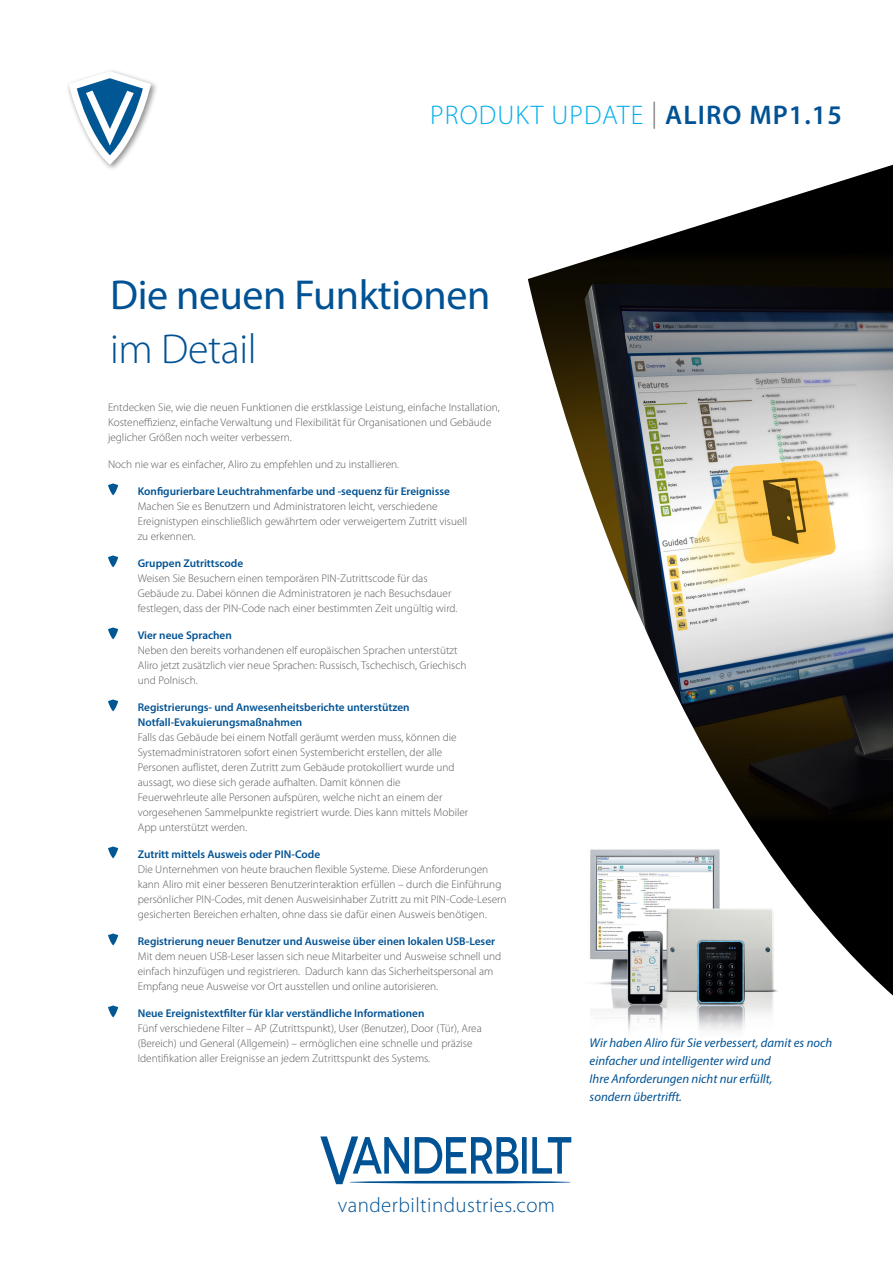
<style>
.page{position:relative;width:893px;height:1263px;background:#fff}
.page>*{position:absolute;margin:0;border:0;box-sizing:border-box;transform-origin:0 0}
.t1{font:42px/54px "Myriad Pro";letter-spacing:-.01em;color:#005294}
.t2{font:300 27px "Myriad Pro";letter-spacing:.04em;color:#00aeef}
.t3{font:300 21px "Myriad Pro";letter-spacing:.02em;color:#005294}
.t4{font:italic 12.75px/18px "Myriad Pro";color:#005294}
.t5{font:300 11.25px/15px "Myriad Pro";color:#57585a}
.s1{color:#6c6d70}
.s2{font-weight:600;color:#005294}
.s3{font-weight:300}
</style>
<div class="page">
<img style="left:591px;top:995px;width:182px;height:37px">
<img style="left:528px;top:165px;width:365px;height:830px">
<svg style="left:108px;top:483px;width:10px;height:12px"></svg>
<svg style="left:108px;top:555px;width:10px;height:12px"></svg>
<svg style="left:108px;top:627px;width:10px;height:12px"></svg>
<svg style="left:108px;top:699px;width:10px;height:12px"></svg>
<svg style="left:108px;top:846px;width:10px;height:12px"></svg>
<svg style="left:108px;top:933px;width:10px;height:12px"></svg>
<svg style="left:108px;top:1005px;width:10px;height:12px"></svg>
<div style="left:65px;top:68px;width:93px;height:104px;background:#231f20;opacity:.5"></div>
<svg style="left:69px;top:71px;width:82px;height:94px"></svg>
<svg style="left:320px;top:1136px;width:251px;height:48px"></svg>
<hr style="left:349px;top:1181px;width:222px;height:2px;background:#005294;border-radius:50%">
<p class="t2" style="left:430px;top:99px;width:413px">PRODUKT UPDATE <span class="s1">|</span> <span class="s2">ALIRO MP1.15</span></p>
<p class="t1" style="left:110px;top:267px;width:382px">Die neuen Funktionen <span class="s3">im Detail</span></p>
<p class="t5" style="left:108px;top:400px;width:393px">Entdecken Sie, wie die neuen Funktionen die erstklassige Leistung, einfache Installation,<br>Kosteneffizienz, einfache Verwaltung und Flexibilität für Organisationen und Gebäude jeglicher Größen noch weiter verbessern.</p>
<p class="t5" style="left:108px;top:457px;width:293px">Noch nie war es einfacher, Aliro zu empfehlen und zu installieren.</p>
<p class="t5" style="left:138px;top:484px;width:331px"><span class="s2">Konfigurierbare Leuchtrahmenfarbe und -sequenz für Ereignisse </span>Machen Sie es Benutzern und Administratoren leicht, verschiedene Ereignistypen einschließlich gewährtem oder verweigertem Zutritt visuell zu erkennen.</p>
<p class="t5" style="left:138px;top:556px;width:321px"><span class="s2">Gruppen Zutrittscode<br></span>Weisen Sie Besuchern einen temporären PIN-Zutrittscode für das Gebäude zu. Dabei können die Administratoren je nach Besuchsdauer festlegen, dass der PIN-Code nach einer bestimmten Zeit ungültig wird.</p>
<p class="t5" style="left:138px;top:628px;width:330px"><span class="s2">Vier neue Sprachen<br></span>Neben den bereits vorhandenen elf europäischen Sprachen unterstützt Aliro jetzt zusätzlich vier neue Sprachen: Russisch, Tschechisch, Griechisch und Polnisch.</p>
<p class="t5" style="left:138px;top:700px;width:332px"><span class="s2">Registrierungs- und Anwesenheitsberichte unterstützen Notfall-Evakuierungsmaßnahmen<br></span>Falls das Gebäude bei einem Notfall geräumt werden muss, können die Systemadministratoren sofort einen Systembericht erstellen, der alle Personen auflistet, deren Zutritt zum Gebäude protokolliert wurde und aussagt, wo diese sich gerade aufhalten. Damit können die Feuerwehrleute alle Personen aufspüren, welche nicht an einem der vorgesehenen Sammelpunkte registriert wurde. Dies kann mittels Mobiler App unterstützt werden.</p>
<p class="t5" style="left:138px;top:847px;width:370px"><span class="s2">Zutritt mittels Ausweis oder PIN-Code<br></span>Die Unternehmen von heute brauchen flexible Systeme. Diese Anforderungen kann Aliro mit einer besseren Benutzerinteraktion erfüllen – durch die Einführung persönlicher PIN-Codes, mit denen Ausweisinhaber Zutritt zu mit PIN-Code-Lesern gesicherten Bereichen erhalten, ohne dass sie dafür einen Ausweis benötigen.</p>
<p class="t5" style="left:138px;top:934px;width:365px"><span class="s2">Registrierung neuer Benutzer und Ausweise über einen lokalen USB-Leser </span>Mit dem neuen USB-Leser lassen sich neue Mitarbeiter und Ausweise schnell und einfach hinzufügen und registrieren. Dadurch kann das Sicherheitspersonal am Empfang neue Ausweise vor Ort ausstellen und online autorisieren.</p>
<p class="t5" style="left:138px;top:1006px;width:346px"><span class="s2">Neue Ereignistextfilter für klar verständliche Informationen<br></span>Fünf verschiedene Filter – AP (Zutrittspunkt), User (Benutzer), Door (Tür), Area (Bereich) und General (Allgemein) – ermöglichen eine schnelle und präzise Identifikation aller Ereignisse an jedem Zutrittspunkt des Systems.</p>
<p class="t4" style="left:590px;top:1034px;width:244px">Wir haben Aliro für Sie verbessert, damit es noch einfacher und intelligenter wird und<br>Ihre Anforderungen nicht nur erfüllt,<br>sondern übertrifft.</p>
<p class="t3" style="left:338px;top:1192px;width:219px">vanderbiltindustries.com</p>
</div>
